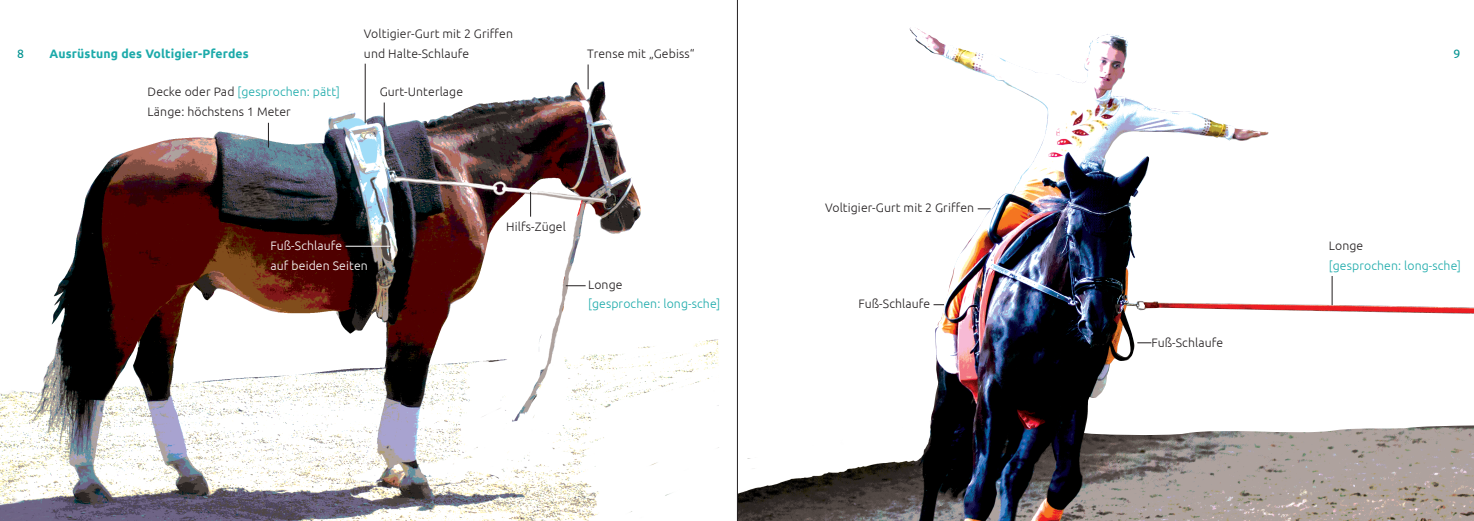
<style>
.page{position:relative;width:1474px;height:521px;background:#fff}
.page>*{position:absolute;margin:0;border:0;box-sizing:border-box;transform-origin:0 0}
.t1{font:300 12.25px/19.2px "Ubuntu";letter-spacing:.01em;color:#231f20}
.t2{font:300 12.25px "Ubuntu";letter-spacing:.01em;color:#1caaaa}
.t3{font:700 12.25px "Ubuntu";letter-spacing:.01em;color:#1caaaa}
.t4{font:300 12.25px/19.2px "Ubuntu";letter-spacing:.01em;color:#fff}
.t5{font:12.25px "Ubuntu";color:#fff}
.t6{font:12.25px "Ubuntu";color:#009290}
.s1{color:#1caaaa}
.s2{color:#009290}
</style>
<div class="page">
<img style="left:0;top:80px;width:737px;height:441px">
<svg style="left:587px;top:64px;width:1px;height:25px"></svg>
<svg style="left:530px;top:192px;width:1px;height:25px"></svg>
<svg style="left:268px;top:123px;width:1px;height:25px"></svg>
<hr style="left:365px;top:64px;width:1px;height:59px;background:#231f20">
<svg style="left:384px;top:103px;width:1px;height:23px"></svg>
<hr style="left:345px;top:246px;width:45px;height:1px;background:#fff">
<svg style="left:566px;top:285px;width:19px;height:1px"></svg>
<img style="left:738px;top:28px;width:735px;height:493px">
<svg style="left:977px;top:208px;width:13px;height:1px"></svg>
<svg style="left:1331px;top:276px;width:1px;height:29px"></svg>
<hr style="left:737px;top:0;width:1px;height:521px;background:#231f20">
<p class="t1" style="left:364px;top:24px;width:151px">Voltigier-Gurt mit 2 Griffen und Halte-Schlaufe</p>
<p class="t6" style="left:17px;top:46px;width:8px">8</p>
<p class="t3" style="left:50px;top:46px;width:201px">Ausrüstung des Voltigier-Pferdes</p>
<p class="t1" style="left:587px;top:43px;width:109px">Trense mit „Gebiss“</p>
<p class="t1" style="left:148px;top:82px;width:194px">Decke oder Pad <span class="s1">[gesprochen: pätt]<br></span>Länge: höchstens 1 Meter</p>
<p class="t1" style="left:379px;top:82px;width:85px">Gurt-Unterlage</p>
<p class="t4" style="left:270px;top:236px;width:99px">Fuß-Schlaufe<br>auf beiden Seiten</p>
<p class="t1" style="left:506px;top:217px;width:61px">Hilfs-Zügel</p>
<p class="t1" style="left:588px;top:274px;width:36px">Longe</p>
<p class="t2" style="left:588px;top:296px;width:134px">[gesprochen: long-sche]</p>
<p class="t1" style="left:825px;top:197px;width:151px">Voltigier-Gurt mit 2 Griffen</p>
<p class="t1" style="left:858px;top:294px;width:73px">Fuß-Schlaufe</p>
<p class="t1" style="left:1151px;top:332px;width:73px">Fuß-Schlaufe</p>
<p class="t5" style="left:1446px;top:46px;width:15px">9<span class="s2">9</span></p>
<p class="t1" style="left:1328px;top:236px;width:36px">Longe</p>
<p class="t2" style="left:1328px;top:258px;width:134px">[gesprochen: long-sche]</p>
</div>
